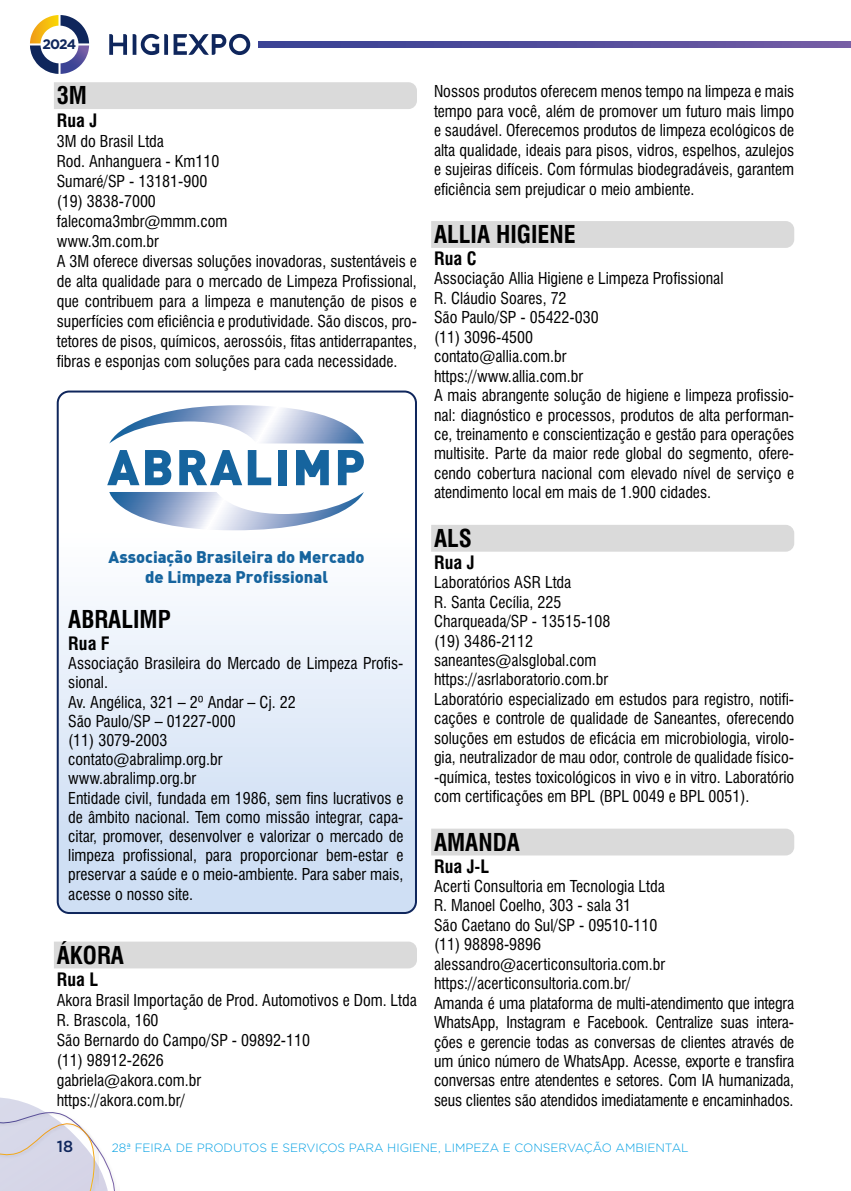
<style>
.page{position:relative;width:851px;height:1191px;background:#fff}
.page>*{position:absolute;margin:0;border:0;box-sizing:border-box;transform-origin:0 0}
.t1{font:700 condensed 24px "Swiss 721 BT";color:#000}
.t2{font:700 condensed 18px "Swiss 721 BT";letter-spacing:.01em;color:#000}
.t3{font:900 16.6px/19.8px "DIN";color:#16649e;text-align:center}
.t4{font:condensed 16px/19.4px "Swiss 721 BT";color:#000}
.t5{font:500 16px "Gotham";color:#0f265c}
.t6{font:700 13.8px "Gotham";color:#0f265c}
.t7{font:300 12px "Gotham";color:#009fe3}
</style>
<div class="page">
<svg style="left:0;top:1097px;width:115px;height:94px"></svg>
<svg style="left:258px;top:41px;width:592px;height:7px;background:#534d9b"></svg>
<svg style="left:109px;top:34px;width:18px;height:21px"></svg>
<svg style="left:133px;top:34px;width:117px;height:21px"></svg>
<svg style="left:30px;top:15px;width:59px;height:59px"></svg>
<div style="left:54px;top:82px;width:363px;height:27px;background:#dadada"></div>
<div style="left:54px;top:941px;width:363px;height:27px;background:#dadada"></div>
<svg style="left:58px;top:393px;width:356px;height:520px"></svg>
<svg style="left:109px;top:405px;width:255px;height:38px"></svg>
<svg style="left:109px;top:492px;width:255px;height:38px"></svg>
<svg style="left:107px;top:450px;width:32px;height:35px"></svg>
<svg style="left:145px;top:450px;width:26px;height:35px"></svg>
<svg style="left:179px;top:450px;width:63px;height:35px"></svg>
<svg style="left:248px;top:450px;width:23px;height:35px"></svg>
<div style="left:278px;top:450px;width:9px;height:35px;background:#16649e"></div>
<svg style="left:296px;top:450px;width:33px;height:35px"></svg>
<svg style="left:338px;top:450px;width:26px;height:35px"></svg>
<div style="left:57px;top:390px;width:360px;height:524px;border:2px solid #0f265c;border-radius:11px"></div>
<div style="left:431px;top:221px;width:363px;height:27px;background:#dadada"></div>
<div style="left:431px;top:525px;width:363px;height:26px;background:#dadada"></div>
<div style="left:431px;top:828px;width:363px;height:27px;background:#dadada"></div>
<p class="t6" style="left:43px;top:35px;width:35px">2024</p>
<h1 class="t1" style="left:57px;top:81px;width:32px">3M</h1>
<p class="t2" style="left:57px;top:109px;width:42px">Rua J</p>
<p class="t4" style="left:57px;top:131px;width:362px;line-height:20px">3M do Brasil Ltda<br>Rod. Anhanguera - Km110<br>Sumaré/SP - 13181-900<br>(19) 3838-7000<br>falecoma3mbr@mmm.com<br>www.3m.com.br<br>A 3M oferece diversas soluções inovadoras, sustentáveis e de alta qualidade para o mercado de Limpeza Profissional, que contribuem para a limpeza e manutenção de pisos e superfícies com eficiência e produtividade. São discos, pro&shy;tetores de pisos, químicos, aerossóis, fitas antiderrapantes, fibras e esponjas com soluções para cada necessidade.</p>
<p class="t3" style="left:109px;top:546px;width:257px">Associação Brasileira do Mercado de Limpeza Profissional</p>
<h1 class="t1" style="left:68px;top:605px;width:104px">ABRALIMP</h1>
<p class="t2" style="left:68px;top:632px;width:43px">Rua F</p>
<p class="t4" style="left:68px;top:653px;width:337px">Associação Brasileira do Mercado de Limpeza Profis&shy;sional.<br>Av. Angélica, 321 – 2º Andar – Cj. 22<br>São Paulo/SP – 01227-000<br>(11) 3079-2003<br>contato@abralimp.org.br<br>www.abralimp.org.br<br>Entidade civil, fundada em 1986, sem fins lucrativos e de âmbito nacional. Tem como missão integrar, capa&shy;citar, promover, desenvolver e valorizar o mercado de limpeza profissional, para proporcionar bem-estar e preservar a saúde e o meio-ambiente. Para saber mais, acesse o nosso site.</p>
<h1 class="t1" style="left:57px;top:940px;width:69px">ÁKORA</h1>
<p class="t2" style="left:57px;top:968px;width:43px">Rua L</p>
<p class="t4" style="left:57px;top:990px;width:361px;line-height:20px">Akora Brasil Importação de Prod. Automotivos e Dom. Ltda<br>R. Brascola, 160<br>São Bernardo do Campo/SP - 09892-110<br>(11) 98912-2626<br>gabriela@akora.com.br<br>https://akora.com.br/</p>
<p class="t4" style="left:434px;top:82px;width:362px;text-align:justify">Nossos produtos oferecem menos tempo na limpeza e mais tempo para você, além de promover um futuro mais limpo e saudável. Oferecemos produtos de limpeza ecológicos de alta qualidade, ideais para pisos, vidros, espelhos, azulejos e sujeiras difíceis. Com fórmulas biodegradáveis, garantem eficiência sem prejudicar o meio ambiente.</p>
<h1 class="t1" style="left:434px;top:220px;width:143px">ALLIA HIGIENE</h1>
<p class="t2" style="left:434px;top:247px;width:44px">Rua C</p>
<p class="t4" style="left:434px;top:269px;width:362px">Associação Allia Higiene e Limpeza Profissional<br>R. Cláudio Soares, 72<br>São Paulo/SP - 05422-030<br>(11) 3096-4500<br>contato@allia.com.br<br>https://www.allia.com.br<br>A mais abrangente solução de higiene e limpeza profissio&shy;nal: diagnóstico e processos, produtos de alta performan&shy;ce, treinamento e conscientização e gestão para operações multisite. Parte da maior rede global do segmento, ofere&shy;cendo cobertura nacional com elevado nível de serviço e atendimento local em mais de 1.900 cidades.</p>
<h1 class="t1" style="left:434px;top:524px;width:39px">ALS</h1>
<p class="t2" style="left:434px;top:551px;width:42px">Rua J</p>
<p class="t4" style="left:434px;top:572px;width:362px">Laboratórios ASR Ltda<br>R. Santa Cecília, 225<br>Charqueada/SP - 13515-108<br>(19) 3486-2112<br>saneantes@alsglobal.com<br>https://asrlaboratorio.com.br<br>Laboratório especializado em estudos para registro, notifi&shy;cações e controle de qualidade de Saneantes, oferecendo soluções em estudos de eficácia em microbiologia, virolo&shy;gia, neutralizador de mau odor, controle de qualidade físico--química, testes toxicológicos in vivo e in vitro. Laboratório com certificações em BPL (BPL 0049 e BPL 0051).</p>
<h1 class="t1" style="left:434px;top:827px;width:87px">AMANDA</h1>
<p class="t2" style="left:434px;top:855px;width:57px">Rua J-L</p>
<p class="t4" style="left:434px;top:876px;width:362px">Acerti Consultoria em Tecnologia Ltda<br>R. Manoel Coelho, 303 - sala 31<br>São Caetano do Sul/SP - 09510-110<br>(11) 98898-9896<br>alessandro@acerticonsultoria.com.br https://acerticonsultoria.com.br/<br>Amanda é uma plataforma de multi-atendimento que integra WhatsApp, Instagram e Facebook. Centralize suas intera&shy;ções e gerencie todas as conversas de clientes através de um único número de WhatsApp. Acesse, exporte e transfira conversas entre atendentes e setores. Com IA humanizada, seus clientes são atendidos imediatamente e encaminhados.</p>
<p class="t5" style="left:57px;top:1136px;width:18px">18</p>
<p class="t7" style="left:112px;top:1140px;width:578px">28ª FEIRA DE PRODUTOS E SERVIÇOS PARA HIGIENE, LIMPEZA E CONSERVAÇÃO AMBIENTAL</p>
</div>
